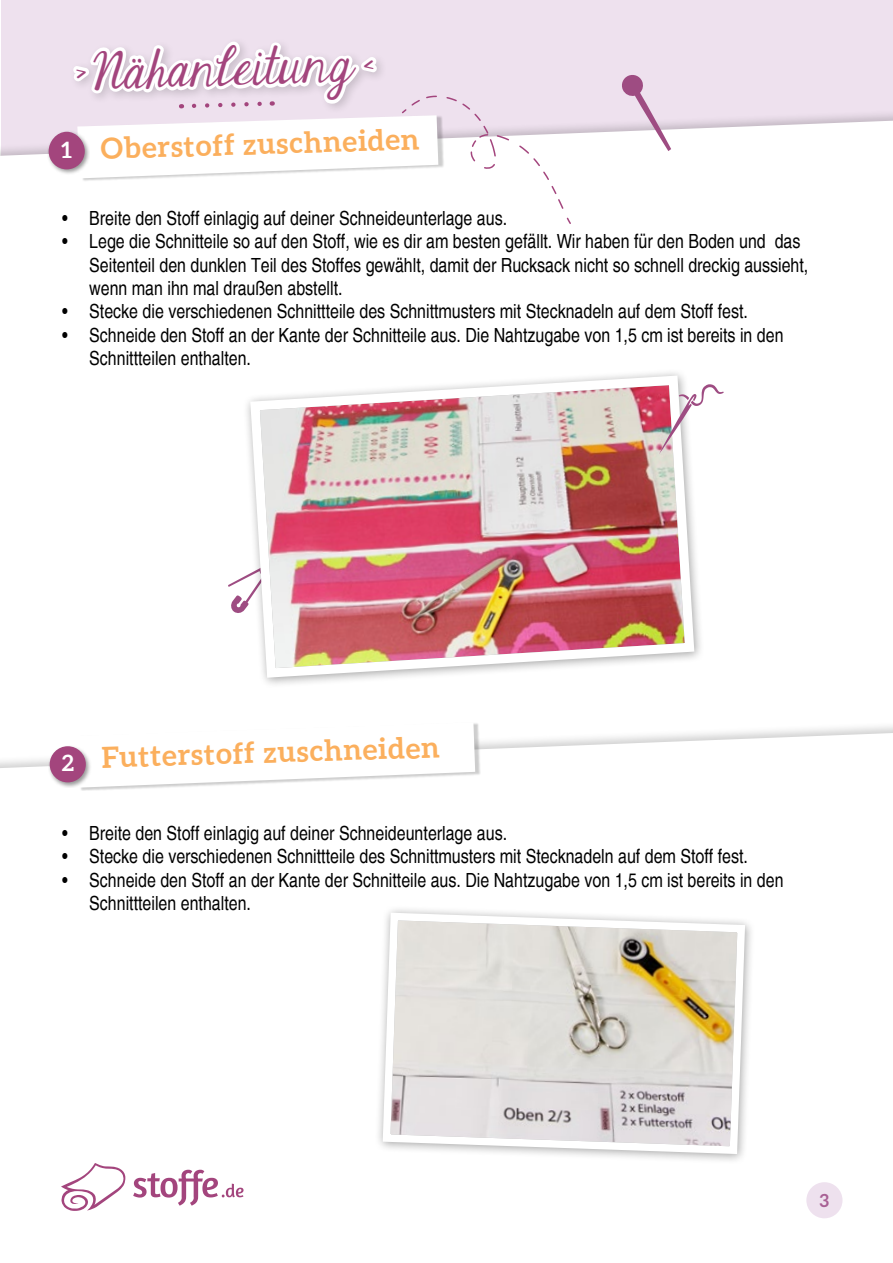
<style>
.page{position:relative;width:893px;height:1263px;background:#fff}
.page>*{position:absolute;margin:0;border:0;box-sizing:border-box;transform-origin:0 0}
.t1{font:44.1px "Janda Elegant Handwriting";color:#a3457d}
.t2{font:700 29.1px "Aleo";color:#fbaf5d}
.t3{font:700 22.5px "Aleo";color:#fff}
.t4{font:condensed 19.5px/23.4px "Helvetica";color:#000}
.t5{font:700 18px "Aleo";color:#9e4c82}
</style>
<div class="page">
<div style="left:1px;top:1px;width:891px;height:347px;background:#eee1ee"></div>
<div style="left:0;top:121px;width:892px;height:227px;background:#fff"></div>
<svg style="left:0;top:733px;width:887px;height:485px"></svg>
<div style="left:374px;top:905px;width:382px;height:259px;background:#fff"></div>
<svg style="left:379px;top:909px;width:370px;height:249px"></svg>
<svg style="left:61px;top:1163px;width:64px;height:48px"></svg>
<svg style="left:133px;top:1170px;width:111px;height:36px"></svg>
<svg style="left:620px;top:75px;width:51px;height:76px"></svg>
<svg style="left:228px;top:577px;width:15px;height:36px"></svg>
<svg style="left:68px;top:0;width:504px;height:225px"></svg>
<img style="left:245px;top:372px;width:454px;height:310px">
<svg style="left:659px;top:384px;width:65px;height:70px"></svg>
<div style="left:79px;top:723px;width:402px;height:68px;background:#000;opacity:.2"></div>
<svg style="left:76px;top:723px;width:399px;height:65px"></svg>
<div style="left:806px;top:1182px;width:36px;height:36px;background:#eee1ee;border-radius:50%"></div>
<div style="left:47px;top:130px;width:43px;height:45px;background:#000;opacity:.41"></div>
<div style="left:49px;top:132px;width:35px;height:37px;background:#a3457d;border-radius:50%"></div>
<div style="left:49px;top:132px;width:36px;height:37px;border:2px solid #a3457d;border-radius:50%"></div>
<div style="left:48px;top:744px;width:43px;height:44px;background:#000;opacity:.41"></div>
<div style="left:50px;top:747px;width:35px;height:35px;background:#a3457d;border-radius:50%"></div>
<div style="left:50px;top:746px;width:36px;height:36px;border:2px solid #a3457d;border-radius:50%"></div>
<h1 class="t1" style="left:75px;top:41px;width:299px;rotate:-2deg"><sup>&gt;</sup> Nähanleitung <sup>&lt;</sup></h1>
<p class="t3" style="left:61px;top:137px;width:12px">1</p>
<h2 class="t2" style="left:100px;top:132px;width:320px;rotate:-2deg">Oberstoff zuschneiden</h2>
<p class="t4" style="left:62px;top:206px;width:446px">• Breite den Stoff einlagig auf deiner Schneideunterlage aus.</p>
<p class="t4" style="left:89px;top:229px;width:721px;text-indent:-27px">• Lege die Schnitteile so auf den Stoff, wie es dir am besten gefällt. Wir haben für den Boden und das<br>Seitenteil den dunklen Teil des Stoffes gewählt, damit der Rucksack nicht so schnell dreckig aussieht, wenn man ihn mal draußen abstellt.</p>
<p class="t4" style="left:62px;top:299px;width:687px">• Stecke die verschiedenen Schnittteile des Schnittmusters mit Stecknadeln auf dem Stoff fest.</p>
<p class="t4" style="left:89px;top:323px;width:696px;text-indent:-27px">• Schneide den Stoff an der Kante der Schnitteile aus. Die Nahtzugabe von 1,5 cm ist bereits in den<br>Schnittteilen enthalten.</p>
<p class="t3" style="left:62px;top:750px;width:14px">2</p>
<h2 class="t2" style="left:101px;top:741px;width:340px;rotate:-2deg">Futterstoff zuschneiden</h2>
<p class="t4" style="left:62px;top:821px;width:446px">• Breite den Stoff einlagig auf deiner Schneideunterlage aus.</p>
<p class="t4" style="left:62px;top:844px;width:687px">• Stecke die verschiedenen Schnittteile des Schnittmusters mit Stecknadeln auf dem Stoff fest.</p>
<p class="t4" style="left:89px;top:868px;width:696px;text-indent:-27px">• Schneide den Stoff an der Kante der Schnitteile aus. Die Nahtzugabe von 1,5 cm ist bereits in den<br>Schnittteilen enthalten.</p>
<p class="t5" style="left:820px;top:1190px;width:11px">3</p>
</div>
